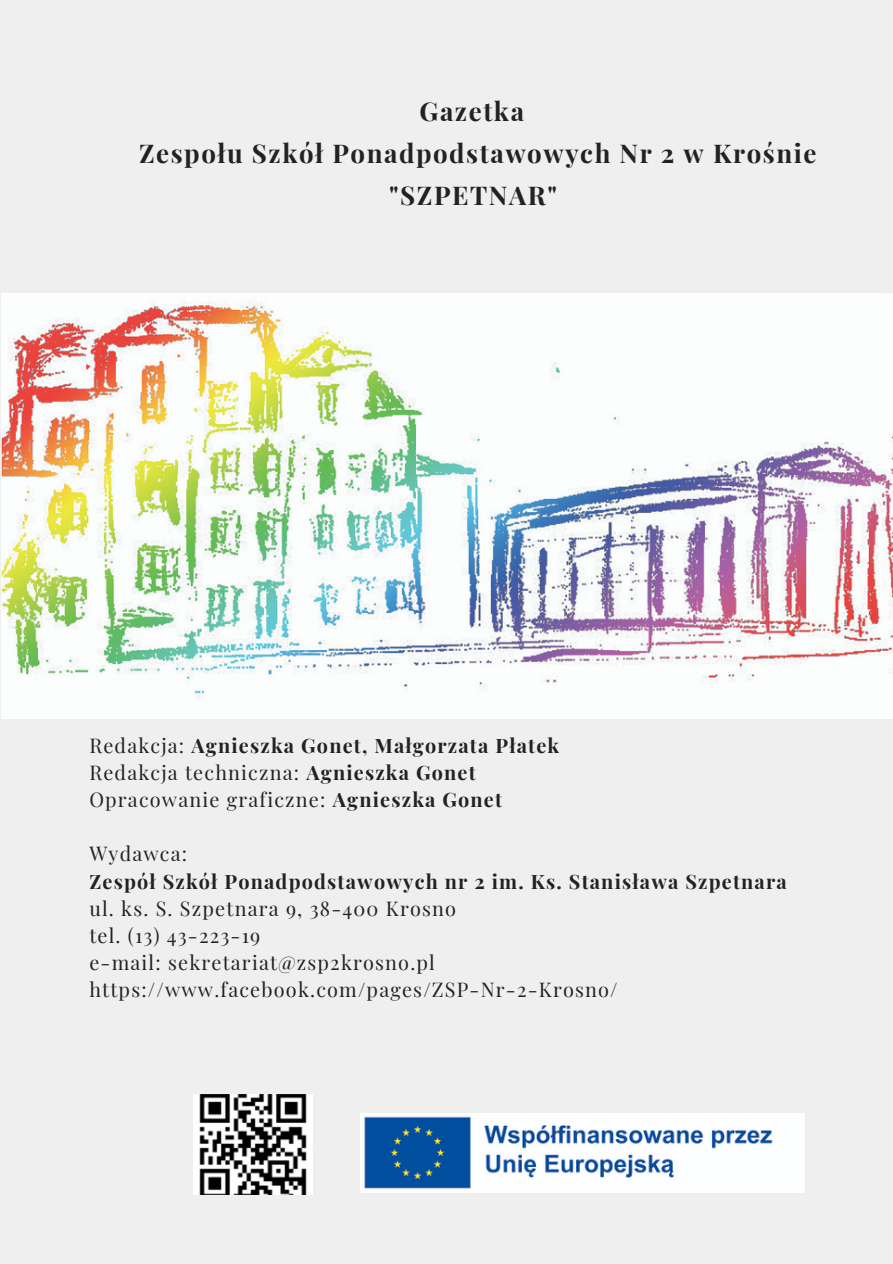
<style>
.page{position:relative;width:893px;height:1264px;background:#fff}
.page>*{position:absolute;margin:0;border:0;box-sizing:border-box;transform-origin:0 0}
.t1{font:700 25.8px "Playfair Display";letter-spacing:.06em;color:#222}
.t2{font:19.8px "Playfair Display";letter-spacing:.06em;color:#222}
.t3{font:700 19.8px "Playfair Display";letter-spacing:.06em;color:#222}
.s1{font-weight:400}
.s2{font-weight:700}
</style>
<div class="page">
<div style="left:0;top:0;width:892px;height:1263px;background:#efefef"></div>
<img style="left:2px;top:293px;width:890px;height:425px">
<img style="left:194px;top:1094px;width:118px;height:100px">
<img style="left:360px;top:1113px;width:444px;height:79px">
<p class="t1" style="left:419px;top:93px;width:106px">Gazetka</p>
<p class="t1" style="left:139px;top:135px;width:679px">Zespołu Szkół Ponadpodstawowych Nr 2 w Krośnie</p>
<p class="t1" style="left:389px;top:177px;width:169px">"SZPETNAR"</p>
<p class="t3" style="left:89px;top:732px;width:471px"><span class="s1">Redakcja:</span> Agnieszka Gonet, Małgorzata Płatek</p>
<p class="t2" style="left:89px;top:759px;width:388px">Redakcja techniczna: <span class="s2">Agnieszka Gonet</span></p>
<p class="t2" style="left:89px;top:786px;width:414px">Opracowanie graficzne: <span class="s2">Agnieszka Gonet</span></p>
<p class="t2" style="left:89px;top:840px;width:99px">Wydawca:</p>
<p class="t3" style="left:89px;top:867px;width:699px">Zespół Szkół Ponadpodstawowych nr 2 im. Ks. Stanisława Szpetnara</p>
<p class="t2" style="left:89px;top:894px;width:368px">ul. ks. S. Szpetnara 9, 38-400 Krosno</p>
<p class="t2" style="left:89px;top:921px;width:172px">tel. (13) 43-223-19</p>
<p class="t2" style="left:89px;top:948px;width:347px">e-mail: sekretariat@zsp2krosno.pl</p>
<p class="t2" style="left:89px;top:975px;width:529px">https://www.facebook.com/pages/ZSP-Nr-2-Krosno/</p>
</div>
